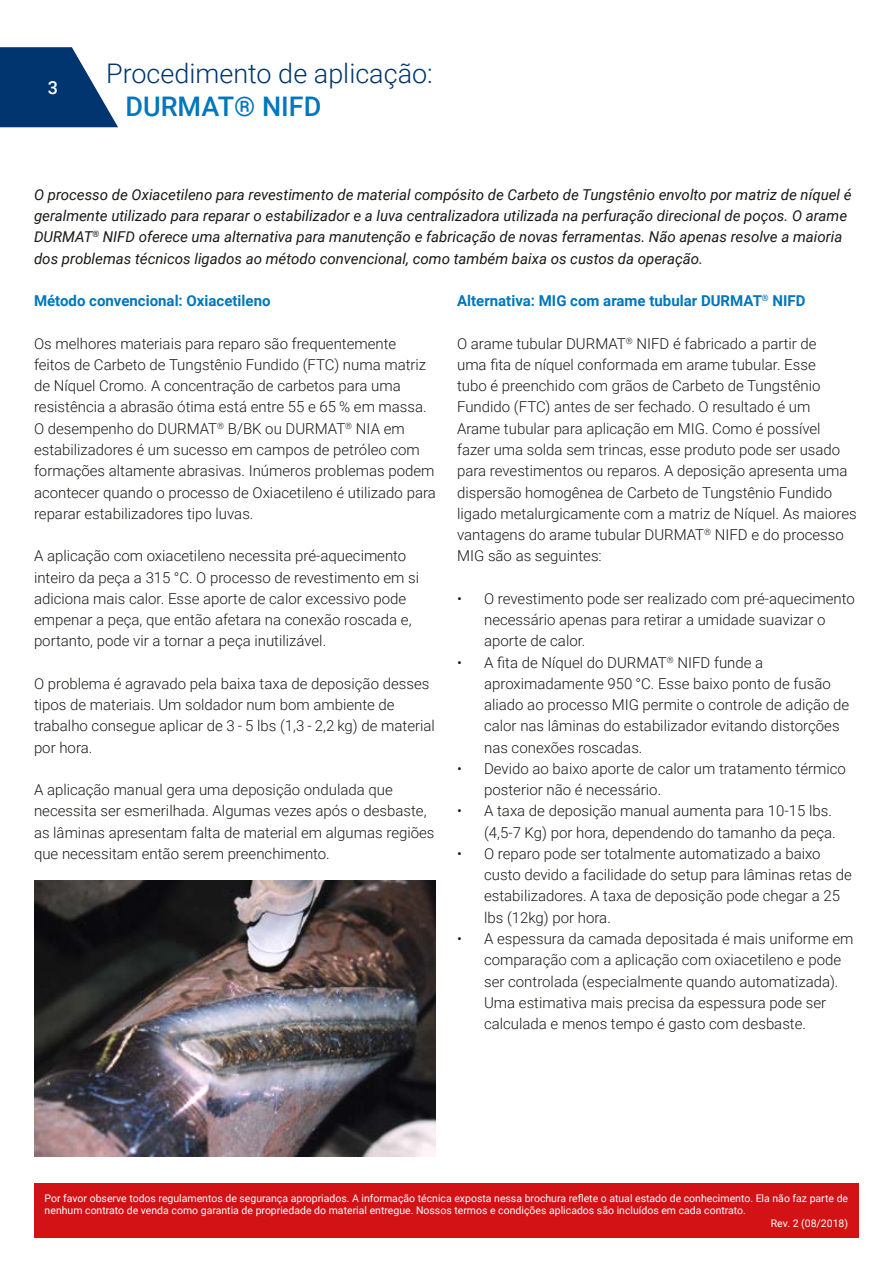
<style>
.page{position:relative;width:893px;height:1263px;background:#fff}
.page>*{position:absolute;margin:0;border:0;box-sizing:border-box;transform-origin:0 0}
.t1{font:300 27px "Roboto";color:#003570}
.t2{font:500 27px "Roboto";color:#0077bc}
.t3{font:500 18px "Roboto";color:#fff}
.t4{font:300 15px/21.3px "Roboto";color:#1a1a18}
.t5{font:italic 15px/21.3px "Roboto";color:#1a1a18}
.t6{font:700 15px "Roboto";color:#0077bc}
.t7{font:10.5px "Roboto";color:#fff}
</style>
<div class="page">
<div style="left:34px;top:1183px;width:825px;height:54px;background:#d21214"></div>
<svg style="left:0;top:47px;width:118px;height:80px"></svg>
<img style="left:34px;top:880px;width:402px;height:277px">
<p class="t3" style="left:48px;top:75px;width:12px">3</p>
<h1 class="t1" style="left:106px;top:55px;width:328px">Procedimento de aplicação:</h1>
<h1 class="t2" style="left:126px;top:87px;width:197px">DURMAT® NIFD</h1>
<p class="t5" style="left:34px;top:183px;width:819px">O processo de Oxiacetileno para revestimento de material compósito de Carbeto de Tungstênio envolto por matriz de níquel é geralmente utilizado para reparar o estabilizador e a luva centralizadora utilizada na perfuração direcional de poços. O arame DURMAT<sup>®</sup> NIFD oferece uma alternativa para manutenção e fabricação de novas ferramentas. Não apenas resolve a maioria dos problemas técnicos ligados ao método convencional, como também baixa os custos da operação.</p>
<p class="t6" style="left:34px;top:290px;width:238px">Método convencional: Oxiacetileno</p>
<p class="t4" style="left:34px;top:332px;width:403px">Os melhores materiais para reparo são frequentemente feitos de Carbeto de Tungstênio Fundido (FTC) numa matriz de Níquel Cromo. A concentração de carbetos para uma resistência a abrasão ótima está entre 55 e 65 % em massa.<br>O desempenho do DURMAT<sup>®</sup> B/BK ou DURMAT<sup>®</sup> NIA em estabilizadores é um sucesso em campos de petróleo com formações altamente abrasivas. Inúmeros problemas podem acontecer quando o processo de Oxiacetileno é utilizado para reparar estabilizadores tipo luvas.</p>
<p class="t4" style="left:34px;top:545px;width:386px">A aplicação com oxiacetileno necessita pré-aquecimento inteiro da peça a 315 °C. O processo de revestimento em si adiciona mais calor. Esse aporte de calor excessivo pode empenar a peça, que então afetara na conexão roscada e, portanto, pode vir a tornar a peça inutilizável.</p>
<p class="t4" style="left:34px;top:672px;width:402px">O problema é agravado pela baixa taxa de deposição desses tipos de materiais. Um soldador num bom ambiente de trabalho consegue aplicar de 3 - 5 lbs (1,3 - 2,2 kg) de material por hora.</p>
<p class="t4" style="left:34px;top:779px;width:402px">A aplicação manual gera uma deposição ondulada que necessita ser esmerilhada. Algumas vezes após o desbaste, as lâminas apresentam falta de material em algumas regiões que necessitam então serem preenchimento.</p>
<p class="t6" style="left:457px;top:290px;width:350px">Alternativa: MIG com arame tubular DURMAT<sup>®</sup> NIFD</p>
<p class="t4" style="left:457px;top:332px;width:401px">O arame tubular DURMAT<sup>®</sup> NIFD é fabricado a partir de<br>uma fita de níquel conformada em arame tubular. Esse<br>tubo é preenchido com grãos de Carbeto de Tungstênio Fundido (FTC) antes de ser fechado. O resultado é um Arame tubular para aplicação em MIG. Como é possível fazer uma solda sem trincas, esse produto pode ser usado para revestimentos ou reparos. A deposição apresenta uma dispersão homogênea de Carbeto de Tungstênio Fundido ligado metalurgicamente com a matriz de Níquel. As maiores vantagens do arame tubular DURMAT<sup>®</sup> NIFD e do processo MIG são as seguintes:</p>
<p class="t4" style="left:484px;top:587px;width:372px;text-indent:-27px">• O revestimento pode ser realizado com pré-aquecimento necessário apenas para retirar a umidade suavizar o aporte de calor.</p>
<p class="t4" style="left:484px;top:651px;width:367px;text-indent:-27px">• A fita de Níquel do DURMAT<sup>®</sup> NIFD funde a aproximadamente 950 °C. Esse baixo ponto de fusão aliado ao processo MIG permite o controle de adição de calor nas lâminas do estabilizador evitando distorções nas conexões roscadas.</p>
<p class="t4" style="left:484px;top:757px;width:363px;text-indent:-27px">• Devido ao baixo aporte de calor um tratamento térmico posterior não é necessário.</p>
<p class="t4" style="left:457px;top:800px;width:380px;text-align:right">• A taxa de deposição manual aumenta para 10-15 lbs. (4,5-7 Kg) por hora, dependendo do tamanho da peça.</p>
<p class="t4" style="left:484px;top:842px;width:369px;text-indent:-27px">• O reparo pode ser totalmente automatizado a baixo custo devido a facilidade do setup para lâminas retas de estabilizadores. A taxa de deposição pode chegar a 25 lbs (12kg) por hora.</p>
<p class="t4" style="left:484px;top:927px;width:371px;text-indent:-27px">• A espessura da camada depositada é mais uniforme em comparação com a aplicação com oxiacetileno e pode ser controlada (especialmente quando automatizada).<br>Uma estimativa mais precisa da espessura pode ser calculada e menos tempo é gasto com desbaste.</p>
<p class="t7" style="left:45px;top:1190px;width:805px">Por favor observe todos regulamentos de segurança apropriados. A informação técnica exposta nessa brochura reflete o atual estado de conhecimento. Ela não faz parte de</p>
<p class="t7" style="left:45px;top:1203px;width:703px">nenhum contrato de venda como garantia de propriedade do material entregue. Nossos termos e condições aplicados são incluídos em cada contrato.</p>
<p class="t7" style="left:771px;top:1216px;width:79px">Rev. 2 (08/2018)</p>
</div>
